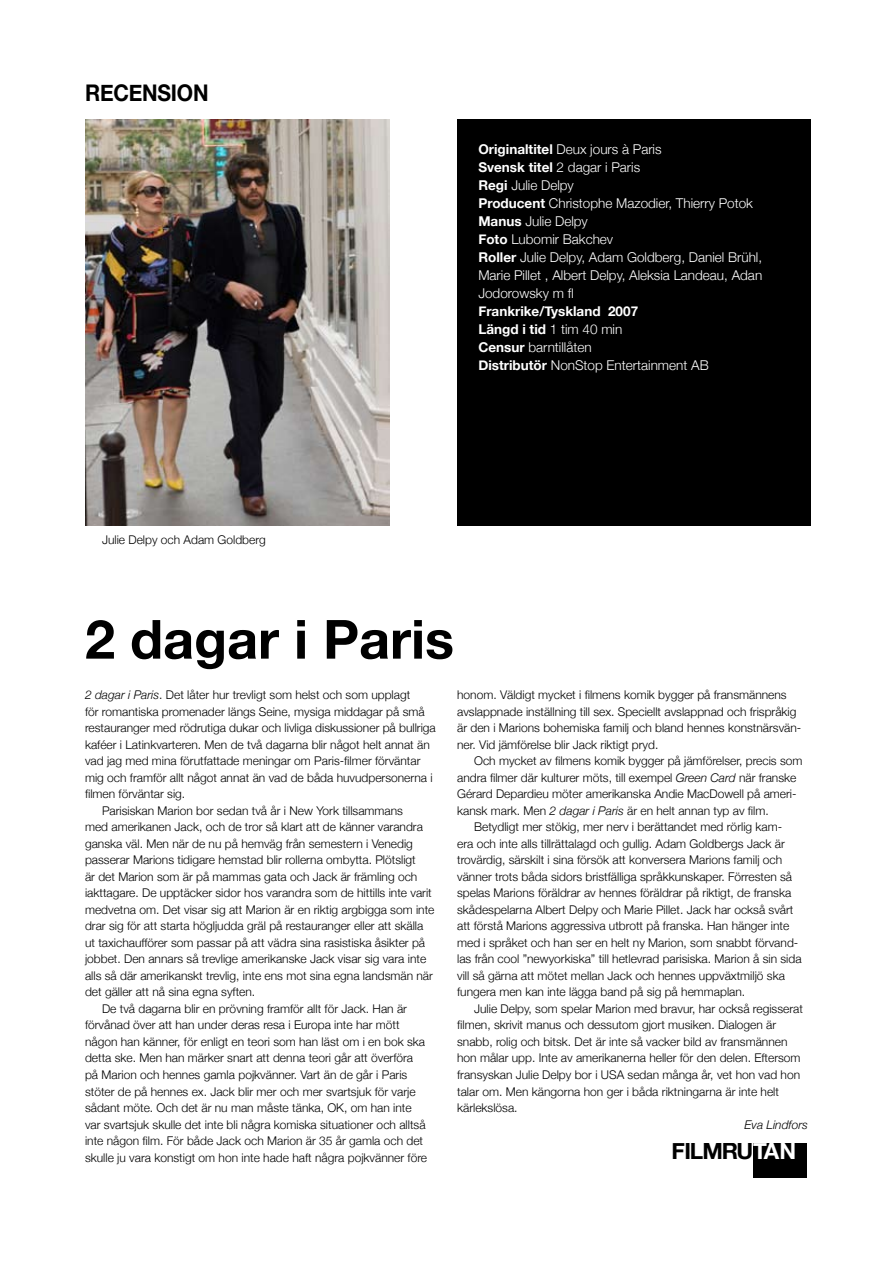
<style>
.page{position:relative;width:893px;height:1263px;background:#fff}
.page>*{position:absolute;margin:0;border:0;box-sizing:border-box;transform-origin:0 0}
.t1{font:700 54px "Helvetica Neue";color:#000}
.t2{font:700 22.95px "Helvetica Neue";letter-spacing:-.01em;color:#000;scale:.92 1}
.t3{font:700 22.65px "Helvetica Neue";letter-spacing:-.04em;color:#000}
.t4{font:300 13.5px/18px "Helvetica Neue";color:#fff}
.t5{font:700 13.5px/18px "Helvetica Neue";color:#fff}
.t6{font:300 12px/16.5px "Helvetica Neue";color:#000}
.t7{font:italic 300 12px "Helvetica Neue";color:#000}
.s1{font-weight:700}
.s2{font-weight:300}
.s3{font-style:italic}
.s4{color:#fff}
</style>
<div class="page">
<div style="left:754px;top:1143px;width:53px;height:35px;background:#000"></div>
<div style="left:457px;top:120px;width:354px;height:406px;background:#000"></div>
<img style="left:85px;top:120px;width:304px;height:406px">
<h2 class="t2" style="left:85px;top:79px;width:136px">recension</h2>
<p class="t4" style="left:478px;top:140px;width:285px"><span class="s1">Originaltitel</span> Deux jours à Paris<br><span class="s1">Svensk titel</span> 2 dagar i Paris<br><span class="s1">Regi</span> Julie Delpy<br><span class="s1">Producent</span> Christophe Mazodier, Thierry Potok<br><span class="s1">Manus</span> Julie Delpy<br><span class="s1">Foto</span> Lubomir Bakchev<br><span class="s1">Roller</span> Julie Delpy, Adam Goldberg, Daniel Brühl,<br>Marie Pillet , Albert Delpy, Aleksia Landeau, Adan<br>Jodorowsky m fl</p>
<p class="t5" style="left:478px;top:302px;width:232px">Frankrike/Tyskland 2007<br>Längd i tid <span class="s2">1 tim 40 min<br></span>Censur <span class="s2">barntillåten<br></span>Distributör <span class="s2">NonStop Entertainment AB</span></p>
<p class="t6" style="left:102px;top:531px;width:165px">Julie Delpy och Adam Goldberg</p>
<h1 class="t1" style="left:85px;top:606px;width:370px">2 dagar i Paris</h1>
<p class="t6" style="left:85px;top:687px;width:327px"><span class="s3">2 dagar i Paris</span>. Det låter hur trevligt som helst och som upplagt</p>
<p class="t6" style="left:85px;top:703px;width:341px">för romantiska promenader längs Seine, mysiga middagar på små</p>
<p class="t6" style="left:85px;top:720px;width:352px">restauranger med rödrutiga dukar och livliga diskussioner på bullriga</p>
<p class="t6" style="left:85px;top:736px;width:346px">kaféer i Latinkvarteren. Men de två dagarna blir något helt annat än</p>
<p class="t6" style="left:85px;top:753px;width:337px">vad jag med mina förutfattade meningar om Paris-filmer förväntar</p>
<p class="t6" style="left:85px;top:769px;width:349px">mig och framför allt något annat än vad de båda huvudpersonerna i</p>
<p class="t6" style="left:85px;top:786px;width:102px">filmen förväntar sig.</p>
<p class="t6" style="left:102px;top:802px;width:302px">Parisiskan Marion bor sedan två år i New York tillsammans</p>
<p class="t6" style="left:85px;top:819px;width:339px">med amerikanen Jack, och de tror så klart att de känner varandra</p>
<p class="t6" style="left:85px;top:835px;width:329px">ganska väl. Men när de nu på hemväg från semestern i Venedig</p>
<p class="t6" style="left:85px;top:852px;width:332px">passerar Marions tidigare hemstad blir rollerna ombytta. Plötsligt</p>
<p class="t6" style="left:85px;top:868px;width:334px">är det Marion som är på mammas gata och Jack är främling och</p>
<p class="t6" style="left:85px;top:885px;width:348px">iakttagare. De upptäcker sidor hos varandra som de hittills inte varit</p>
<p class="t6" style="left:85px;top:901px;width:351px">medvetna om. Det visar sig att Marion är en riktig argbigga som inte</p>
<p class="t6" style="left:85px;top:918px;width:340px">drar sig för att starta högljudda gräl på restauranger eller att skälla</p>
<p class="t6" style="left:85px;top:934px;width:342px">ut taxichaufförer som passar på att vädra sina rasistiska åsikter på</p>
<p class="t6" style="left:85px;top:951px;width:343px">jobbet. Den annars så trevlige amerikanske Jack visar sig vara inte</p>
<p class="t6" style="left:85px;top:967px;width:349px">alls så där amerikanskt trevlig, inte ens mot sina egna landsmän när</p>
<p class="t6" style="left:85px;top:984px;width:172px">det gäller att nå sina egna syften.</p>
<p class="t6" style="left:102px;top:1000px;width:306px">De två dagarna blir en prövning framför allt för Jack. Han är</p>
<p class="t6" style="left:85px;top:1017px;width:316px">förvånad över att han under deras resa i Europa inte har mött</p>
<p class="t6" style="left:85px;top:1033px;width:342px">någon han känner, för enligt en teori som han läst om i en bok ska</p>
<p class="t6" style="left:85px;top:1050px;width:330px">detta ske. Men han märker snart att denna teori går att överföra</p>
<p class="t6" style="left:85px;top:1066px;width:324px">på Marion och hennes gamla pojkvänner. Vart än de går i Paris</p>
<p class="t6" style="left:85px;top:1083px;width:332px">stöter de på hennes ex. Jack blir mer och mer svartsjuk för varje</p>
<p class="t6" style="left:85px;top:1099px;width:328px">sådant möte. Och det är nu man måste tänka, OK, om han inte</p>
<p class="t6" style="left:85px;top:1116px;width:342px">var svartsjuk skulle det inte bli några komiska situationer och alltså</p>
<p class="t6" style="left:85px;top:1132px;width:340px">inte någon film. För både Jack och Marion är 35 år gamla och det</p>
<p class="t6" style="left:85px;top:1149px;width:344px">skulle ju vara konstigt om hon inte hade haft några pojkvänner före</p>
<p class="t6" style="left:457px;top:687px;width:346px">honom. Väldigt mycket i filmens komik bygger på fransmännens avslappnade inställning till sex. Speciellt avslappnad och frispråkig är den i Marions bohemiska familj och bland hennes konstnärsvän&shy;ner. Vid jämförelse blir Jack riktigt pryd.</p>
<p class="t6" style="left:474px;top:753px;width:330px">Och mycket av filmens komik bygger på jämförelser, precis som</p>
<p class="t6" style="left:457px;top:769px;width:341px">andra filmer där kulturer möts, till exempel <span class="s3">Green Card</span> när franske</p>
<p class="t6" style="left:457px;top:786px;width:341px">Gérard Depardieu möter amerikanska Andie MacDowell på ameri-</p>
<p class="t6" style="left:457px;top:802px;width:313px">kansk mark. Men <span class="s3">2 dagar i Paris</span> är en helt annan typ av film.</p>
<p class="t6" style="left:474px;top:819px;width:310px">Betydligt mer stökig, mer nerv i berättandet med rörlig kam-</p>
<p class="t6" style="left:457px;top:835px;width:329px">era och inte alls tillrättalagd och gullig. Adam Goldbergs Jack är</p>
<p class="t6" style="left:457px;top:852px;width:327px">trovärdig, särskilt i sina försök att konversera Marions familj och</p>
<p class="t6" style="left:457px;top:868px;width:336px">vänner trots båda sidors bristfälliga språkkunskaper. Förresten så</p>
<p class="t6" style="left:457px;top:885px;width:336px">spelas Marions föräldrar av hennes föräldrar på riktigt, de franska</p>
<p class="t6" style="left:457px;top:901px;width:338px">skådespelarna Albert Delpy och Marie Pillet. Jack har också svårt</p>
<p class="t6" style="left:457px;top:918px;width:334px">att förstå Marions aggressiva utbrott på franska. Han hänger inte</p>
<p class="t6" style="left:457px;top:934px;width:343px">med i språket och han ser en helt ny Marion, som snabbt förvand-</p>
<p class="t6" style="left:457px;top:951px;width:346px">las från cool ”newyorkiska” till hetlevrad parisiska. Marion å sin sida</p>
<p class="t6" style="left:457px;top:967px;width:329px">vill så gärna att mötet mellan Jack och hennes uppväxtmiljö ska</p>
<p class="t6" style="left:457px;top:984px;width:290px">fungera men kan inte lägga band på sig på hemmaplan.</p>
<p class="t6" style="left:474px;top:1000px;width:330px">Julie Delpy, som spelar Marion med bravur, har också regisserat</p>
<p class="t6" style="left:457px;top:1017px;width:321px">filmen, skrivit manus och dessutom gjort musiken. Dialogen är</p>
<p class="t6" style="left:457px;top:1033px;width:332px">snabb, rolig och bitsk. Det är inte så vacker bild av fransmännen</p>
<p class="t6" style="left:457px;top:1050px;width:345px">hon målar upp. Inte av amerikanerna heller för den delen. Eftersom</p>
<p class="t6" style="left:457px;top:1066px;width:344px">fransyskan Julie Delpy bor i USA sedan många år, vet hon vad hon</p>
<p class="t6" style="left:457px;top:1083px;width:323px">talar om. Men kängorna hon ger i båda riktningarna är inte helt</p>
<p class="t6" style="left:457px;top:1099px;width:62px">kärlekslösa.</p>
<p class="t7" style="left:745px;top:1117px;width:65px">Eva Lindfors</p>
<h3 class="t3" style="left:671px;top:1137px;width:126px">FILMRU<span class="s4">TAN</span></h3>
</div>
